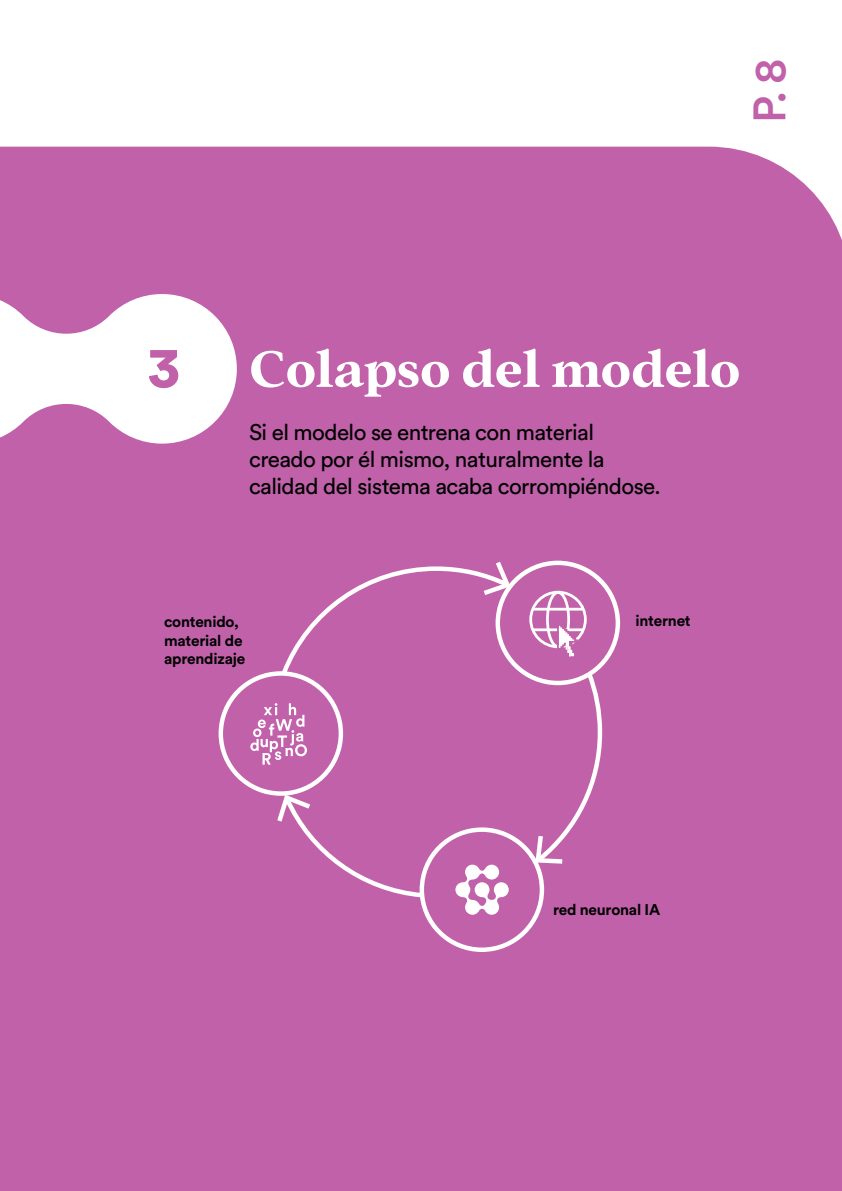
<style>
.page{position:relative;width:842px;height:1191px;background:#fff}
.page>*{position:absolute;margin:0;border:0;box-sizing:border-box;transform-origin:0 0}
.t1{font:700 56px "Addington CF";letter-spacing:-.01em;color:#fff}
.t2{font:500 45px "Circular Std";color:#c061aa}
.t3{font:22.4px/26.9px "Circular Std";letter-spacing:-.025em;color:#000}
.t4{font:700 15.4px/18.5px "Circular Std";letter-spacing:-.015em;color:#000}
.s1{font-family:"Circular Std";font-weight:900;font-size:57.4px;color:#c061aa}
</style>
<div class="page">
<div style="left:0;top:147px;width:842px;height:1044px;background:#c061aa"></div>
<svg style="left:0;top:294px;width:237px;height:149px"></svg>
<div style="left:125px;top:331px;width:76px;height:75px;background:#fff;border-radius:50%"></div>
<div style="left:124px;top:330px;width:78px;height:78px;border:2px solid #fff;border-radius:50%"></div>
<svg style="left:278px;top:562px;width:234px;height:116px;background:#c36aaf"></svg>
<svg style="left:277px;top:793px;width:150px;height:107px;background:#c46baf"></svg>
<svg style="left:533px;top:667px;width:71px;height:198px;background:#c56fb1"></svg>
<div style="left:496px;top:560px;width:124px;height:125px;border:4px solid #fff;border-radius:50%"></div>
<div style="left:420px;top:827px;width:124px;height:125px;border:4px solid #fff;border-radius:50%"></div>
<div style="left:219px;top:671px;width:124px;height:124px;border:4px solid #fff;border-radius:50%"></div>
<div style="left:475px;top:882px;width:14px;height:15px;background:#fff;border-radius:50%"></div>
<div style="left:494px;top:882px;width:15px;height:15px;background:#fff;border-radius:50%"></div>
<div style="left:465px;top:864px;width:15px;height:15px;background:#fff;border-radius:50%"></div>
<svg style="left:463px;top:876px;width:9px;height:9px"></svg>
<svg style="left:479px;top:868px;width:6px;height:7px"></svg>
<div style="left:484px;top:864px;width:15px;height:15px;background:#fff;border-radius:50%"></div>
<div style="left:465px;top:900px;width:15px;height:14px;background:#fff;border-radius:50%"></div>
<svg style="left:463px;top:894px;width:9px;height:9px"></svg>
<svg style="left:479px;top:894px;width:22px;height:16px"></svg>
<div style="left:484px;top:900px;width:15px;height:14px;background:#fff;border-radius:50%"></div>
<div style="left:455px;top:882px;width:15px;height:15px;background:#fff;border-radius:50%"></div>
<svg style="left:250px;top:703px;width:57px;height:61px"></svg>
<div style="left:529px;top:591px;width:58px;height:57px;border:3px solid #fff;border-radius:50%"></div>
<div style="left:546px;top:591px;width:24px;height:57px;border:3px solid #fff;border-radius:50%"></div>
<hr style="left:532px;top:608px;width:51px;height:2px;background:#fff">
<hr style="left:532px;top:628px;width:51px;height:3px;background:#fff">
<svg style="left:557px;top:622px;width:22px;height:36px"></svg>
<h2 class="t2" style="left:741px;top:123px;width:66px;rotate:-90deg">P. 8</h2>
<h1 class="t1" style="left:148px;top:336px;width:593px"><span class="s1">3</span> Colapso del modelo</h1>
<p class="t3" style="left:249px;top:418px;width:413px">Si el modelo se entrena con material creado por él mismo, naturalmente la calidad del sistema acaba corrompiéndose.</p>
<p class="t4" style="left:164px;top:612px;width:76px">contenido,</p>
<p class="t4" style="left:635px;top:610px;width:57px">internet</p>
<p class="t4" style="left:164px;top:630px;width:83px">material de aprendizaje</p>
<p class="t4" style="left:553px;top:899px;width:109px">red neuronal IA</p>
</div>
